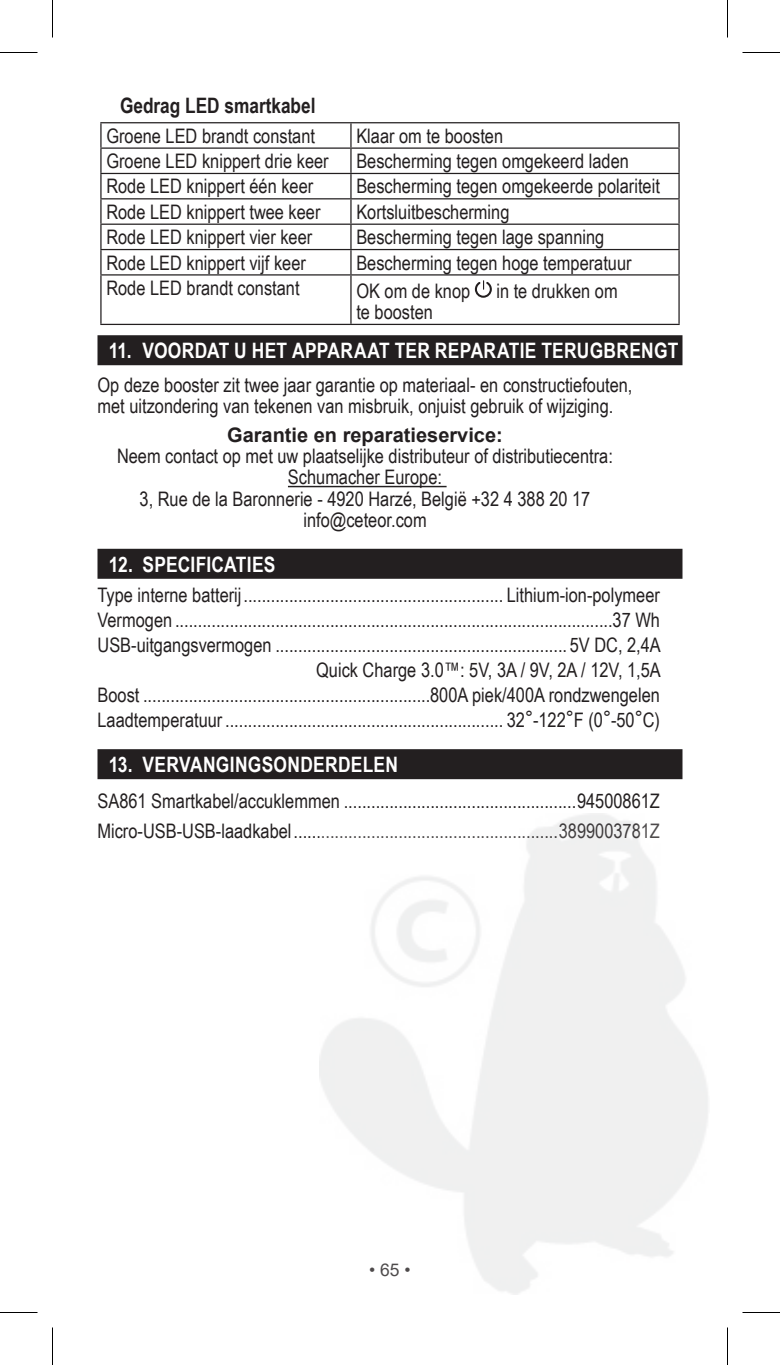
<style>
.page{position:relative;width:780px;height:1365px;background:#fff}
.page>*{position:absolute;margin:0;border:0;box-sizing:border-box;transform-origin:0 0}
.t1{font:700 21.25px "Arial Narrow";letter-spacing:.015em;color:#fff}
.BOLD_CAPS_no_bullet{font:700 21.25px "Arial Narrow";color:#231f20}
.Specs_small{font:20px/25px "Arial Narrow";color:#231f20;text-align:right}
.Table_Body_Text{font:20px "Arial Narrow";color:#231f20}
.Indntd_Sub_par__-_no{font:20px/21.2px "Arial Narrow";color:#231f20}
.t2{font:17.5px "Arial";color:#231f20}
.s1{font-family:"Arial";font-weight:700}
</style>
<div class="page">
<div style="left:98px;top:335px;width:584px;height:30px;background:#231f20"></div>
<hr style="left:288px;top:486px;width:159px;height:1px;background:#231f20">
<div style="left:98px;top:549px;width:584px;height:30px;background:#231f20"></div>
<hr style="left:100px;top:123px;width:2px;height:24px;background:#231f20">
<hr style="left:100px;top:149px;width:2px;height:24px;background:#231f20">
<hr style="left:100px;top:174px;width:2px;height:24px;background:#231f20">
<hr style="left:100px;top:199px;width:2px;height:25px;background:#231f20">
<hr style="left:100px;top:225px;width:2px;height:24px;background:#231f20">
<hr style="left:678px;top:123px;width:2px;height:24px;background:#231f20">
<hr style="left:678px;top:149px;width:2px;height:24px;background:#231f20">
<hr style="left:678px;top:174px;width:2px;height:24px;background:#231f20">
<hr style="left:678px;top:199px;width:2px;height:25px;background:#231f20">
<hr style="left:678px;top:225px;width:2px;height:24px;background:#231f20">
<hr style="left:350px;top:123px;width:2px;height:24px;background:#231f20">
<hr style="left:350px;top:149px;width:2px;height:24px;background:#231f20">
<hr style="left:350px;top:174px;width:2px;height:24px;background:#231f20">
<hr style="left:350px;top:199px;width:2px;height:25px;background:#231f20">
<hr style="left:350px;top:225px;width:2px;height:24px;background:#231f20">
<hr style="left:350px;top:250px;width:2px;height:24px;background:#231f20">
<hr style="left:350px;top:276px;width:2px;height:48px;background:#231f20">
<hr style="left:100px;top:122px;width:251px;height:1px;background:#231f20">
<hr style="left:351px;top:122px;width:329px;height:1px;background:#231f20">
<hr style="left:100px;top:147px;width:251px;height:2px;background:#231f20">
<hr style="left:351px;top:147px;width:329px;height:2px;background:#231f20">
<hr style="left:100px;top:173px;width:251px;height:1px;background:#231f20">
<hr style="left:351px;top:173px;width:329px;height:1px;background:#231f20">
<hr style="left:100px;top:198px;width:251px;height:1px;background:#231f20">
<hr style="left:351px;top:198px;width:329px;height:1px;background:#231f20">
<hr style="left:100px;top:224px;width:251px;height:1px;background:#231f20">
<hr style="left:351px;top:224px;width:329px;height:1px;background:#231f20">
<hr style="left:100px;top:249px;width:251px;height:1px;background:#231f20">
<hr style="left:100px;top:250px;width:2px;height:24px;background:#231f20">
<hr style="left:351px;top:249px;width:329px;height:1px;background:#231f20">
<hr style="left:678px;top:250px;width:2px;height:24px;background:#231f20">
<hr style="left:100px;top:274px;width:251px;height:2px;background:#231f20">
<hr style="left:100px;top:276px;width:2px;height:48px;background:#231f20">
<hr style="left:351px;top:274px;width:329px;height:2px;background:#231f20">
<hr style="left:678px;top:276px;width:2px;height:48px;background:#231f20">
<hr style="left:100px;top:324px;width:251px;height:1px;background:#231f20">
<hr style="left:351px;top:324px;width:329px;height:1px;background:#231f20">
<svg style="left:475px;top:280px;width:17px;height:18px"></svg>
<div style="left:98px;top:749px;width:584px;height:30px;background:#231f20"></div>
<hr style="left:0;top:52px;width:38px;height:1px;background:#000">
<hr style="left:742px;top:52px;width:38px;height:1px;background:#000">
<hr style="left:0;top:1312px;width:38px;height:1px;background:#000">
<hr style="left:742px;top:1312px;width:38px;height:1px;background:#000">
<hr style="left:52px;top:0;width:1px;height:38px;background:#000">
<hr style="left:52px;top:1328px;width:1px;height:37px;background:#000">
<hr style="left:727px;top:0;width:1px;height:38px;background:#000">
<hr style="left:727px;top:1328px;width:1px;height:37px;background:#000">
<p class="BOLD_CAPS_no_bullet" style="left:120px;top:89px;width:197px">Gedrag LED smartkabel</p>
<p class="Table_Body_Text" style="left:106px;top:121px;width:210px">Groene LED brandt constant</p>
<p class="Table_Body_Text" style="left:356px;top:121px;width:148px">Klaar om te boosten</p>
<p class="Table_Body_Text" style="left:106px;top:146px;width:224px">Groene LED knippert drie keer</p>
<p class="Table_Body_Text" style="left:356px;top:146px;width:274px">Bescherming tegen omgekeerd laden</p>
<p class="Table_Body_Text" style="left:106px;top:172px;width:208px">Rode LED knippert één keer</p>
<p class="Table_Body_Text" style="left:356px;top:172px;width:305px">Bescherming tegen omgekeerde polariteit</p>
<p class="Table_Body_Text" style="left:106px;top:197px;width:216px">Rode LED knippert twee keer</p>
<p class="Table_Body_Text" style="left:356px;top:197px;width:155px">Kortsluitbescherming</p>
<p class="Table_Body_Text" style="left:106px;top:222px;width:208px">Rode LED knippert vier keer</p>
<p class="Table_Body_Text" style="left:356px;top:222px;width:249px">Bescherming tegen lage spanning</p>
<p class="Table_Body_Text" style="left:106px;top:248px;width:201px">Rode LED knippert vijf keer</p>
<p class="Table_Body_Text" style="left:356px;top:248px;width:277px">Bescherming tegen hoge temperatuur</p>
<p class="Table_Body_Text" style="left:106px;top:273px;width:195px">Rode LED brandt constant</p>
<p class="Table_Body_Text" style="left:356px;top:276px;width:115px">OK om de knop</p>
<p class="Table_Body_Text" style="left:496px;top:276px;width:123px">in te drukken om</p>
<p class="Table_Body_Text" style="left:356px;top:297px;width:78px">te boosten</p>
<p class="t1" style="left:109px;top:335px;width:571px">11. VOORDAT U HET APPARAAT TER REPARATIE TERUGBRENGT</p>
<p class="Indntd_Sub_par__-_no" style="left:98px;top:374px;width:537px">Op deze booster zit twee jaar garantie op materiaal- en constructiefouten, met uitzondering van tekenen van misbruik, onjuist gebruik of wijziging.</p>
<p class="Indntd_Sub_par__-_no" style="left:117px;top:424px;width:497px;text-align:center"><span class="s1">Garantie en reparatieservice:<br></span>Neem contact op met uw plaatselijke distributeur of distributiecentra:<br>Schumacher Europe:<br>3, Rue de la Baronnerie - 4920 Harzé, België +32 4 388 20 17 info@ceteor.com</p>
<p class="t1" style="left:109px;top:548px;width:168px">12. SPECIFICATIES</p>
<p class="Specs_small" style="left:98px;top:582px;width:564px">Type interne batterij......................................................... Lithium-ion-polymeer</p>
<p class="Specs_small" style="left:97px;top:607px;width:565px">Vermogen ................................................................................................37 Wh USB-uitgangsvermogen ................................................................ 5V DC, 2,4A Quick Charge 3.0™: 5V, 3A / 9V, 2A / 12V, 1,5A<br>Boost ...............................................................800A piek/400A rondzwengelen</p>
<p class="Specs_small" style="left:97px;top:707px;width:564px">Laadtemperatuur ............................................................. 32°-122°F (0°-50°C)</p>
<p class="t1" style="left:109px;top:749px;width:291px">13. VERVANGINGSONDERDELEN</p>
<p class="Specs_small" style="left:97px;top:785px;width:564px;line-height:30px;text-align:left">SA861 Smartkabel/accuklemmen ...................................................94500861Z<br>Micro-USB-USB-laadkabel..........................................................3899003781Z</p>
<p class="t2" style="left:369px;top:1258px;width:43px">• 65 •</p>
</div>
